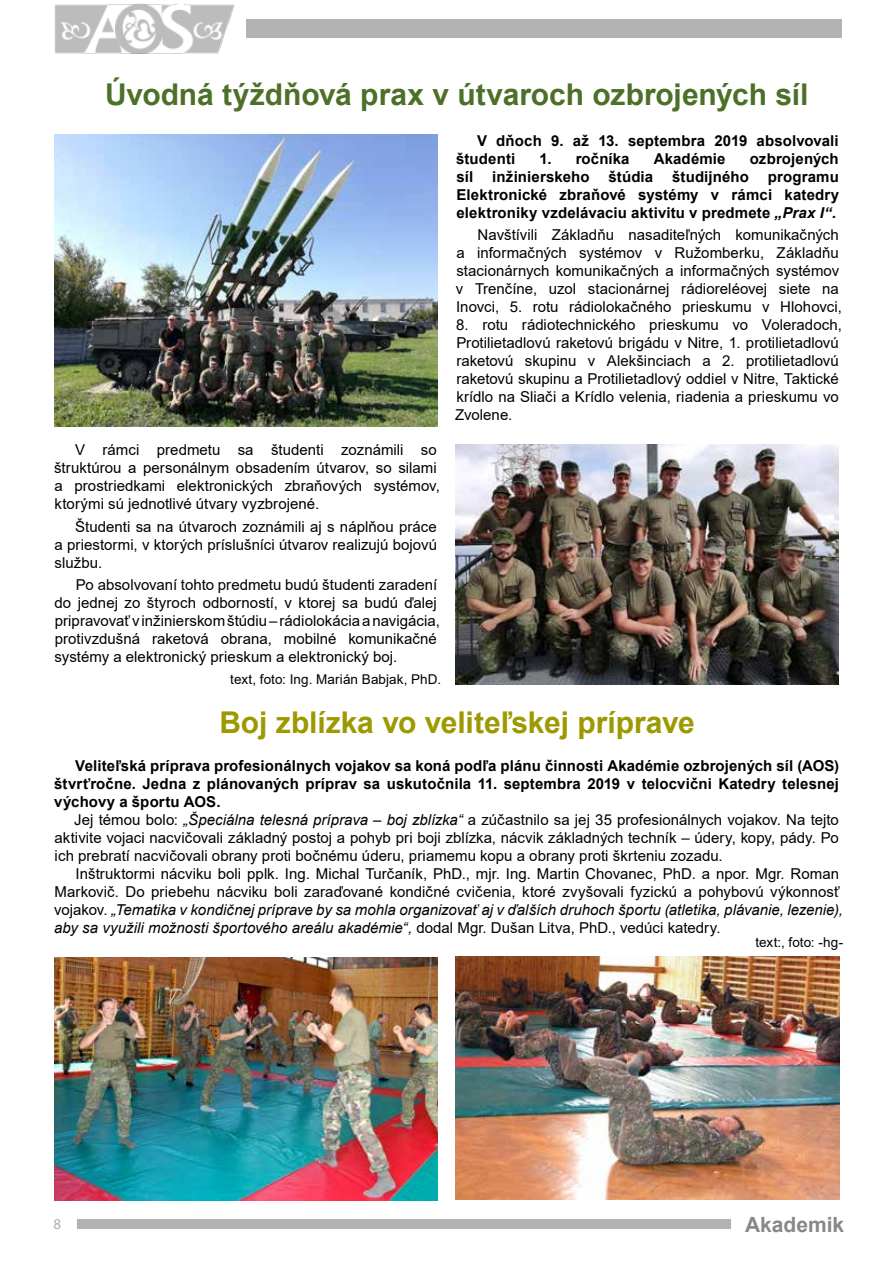
<style>
.page{position:relative;width:893px;height:1263px;background:#fff}
.page>*{position:absolute;margin:0;border:0;box-sizing:border-box;transform-origin:0 0}
.t1{font:700 30px "Arial";color:#4d7029}
.t2{font:700 30px "Arial";letter-spacing:-.005em;color:#9d9900}
.t3{font:700 21px "Arial";color:#87888a}
.t4{font:15px/18px "Arial";color:#000}
.t5{font:700 15px/18px "Arial";letter-spacing:.01em;color:#000;text-align:justify}
.t6{font:15px "Myriad Pro";color:#58585a}
.t7{font:13.5px "Arial";letter-spacing:.005em;color:#000}
.s1{font-style:italic}
</style>
<div class="page">
<div style="left:78px;top:1219px;width:653px;height:10px;background:#b1b3b4"></div>
<img style="left:55px;top:3px;width:179px;height:51px">
<div style="left:247px;top:20px;width:595px;height:18px;background:#b1b3b4"></div>
<img style="left:54px;top:958px;width:384px;height:242px">
<img style="left:455px;top:444px;width:384px;height:241px">
<img style="left:54px;top:135px;width:384px;height:292px">
<img style="left:456px;top:957px;width:383px;height:242px">
<h1 class="t1" style="left:105px;top:73px;width:705px">Úvodná týždňová prax v útvaroch ozbrojených síl</h1>
<p class="t5" style="left:456px;top:132px;width:384px;text-indent:21px">V dňoch 9. až 13. septembra 2019 absolvovali študenti</p>
<p class="t5" style="left:539px;top:150px;width:92px">1. ročníka</p>
<p class="t5" style="left:654px;top:150px;width:73px">Akadémie</p>
<p class="t5" style="left:750px;top:150px;width:91px">ozbrojených</p>
<p class="t4" style="left:54px;top:441px;width:387px;text-indent:21px">V rámci predmetu sa študenti zoznámili so štruktúrou a personálnym obsadením útvarov, so silami a prostriedkami elektronických zbraňových systémov, ktorými sú jednotlivé útvary vyzbrojené.</p>
<p class="t4" style="left:55px;top:517px;width:384px;text-align:justify;text-indent:21px">Študenti sa na útvaroch zoznámili aj s náplňou práce a priestormi, v ktorých príslušníci útvarov realizujú bojovú službu.</p>
<p class="t4" style="left:55px;top:575px;width:387px;text-indent:21px">Po absolvovaní tohto predmetu budú študenti zaradení do jednej zo štyroch odborností, v ktorej sa budú ďalej pripravovať v inžinierskom štúdiu – rádiolokácia a navigácia, protivzdušná raketová obrana, mobilné komunikačné systémy a elektronický prieskum a elektronický boj.</p>
<p class="t7" style="left:230px;top:670px;width:212px">text, foto: Ing. Marián Babjak, PhD.</p>
<p class="t5" style="left:457px;top:168px;width:18px">síl</p>
<p class="t5" style="left:492px;top:168px;width:99px">inžinierskeho</p>
<p class="t5" style="left:608px;top:168px;width:46px">štúdia</p>
<p class="t5" style="left:672px;top:168px;width:78px">študijného</p>
<p class="t5" style="left:456px;top:168px;width:384px;text-indent:311px">programu Elektronické zbraňové systémy v rámci katedry elektroniky vzdelávaciu aktivitu v predmete <span class="s1">„Prax I“.</span></p>
<p class="t4" style="left:456px;top:226px;width:387px;text-indent:22px">Navštívili Základňu nasaditeľných komunikačných a informačných systémov v Ružomberku, Základňu stacionárnych komunikačných a informačných systémov v Trenčíne, uzol stacionárnej rádioreléovej siete na Inovci, 5. rotu rádiolokačného prieskumu v Hlohovci,</p>
<p class="t4" style="left:455px;top:316px;width:388px">8. rotu rádiotechnického prieskumu vo Voleradoch, Protilietadlovú raketovú brigádu v Nitre, 1. protilietadlovú raketovú skupinu v Alekšinciach a 2. protilietadlovú raketovú skupinu a Protilietadlový oddiel v Nitre, Taktické krídlo na Sliači a Krídlo velenia, riadenia a prieskumu vo Zvolene.</p>
<h1 class="t2" style="left:219px;top:701px;width:477px">Boj zblízka vo veliteľskej príprave</h1>
<p class="t5" style="left:54px;top:757px;width:787px;text-indent:21px">Veliteľská príprava profesionálnych vojakov sa koná podľa plánu činnosti Akadémie ozbrojených síl (AOS) štvrťročne. Jedna z plánovaných príprav sa uskutočnila 11. septembra 2019 v telocvični Katedry telesnej výchovy a športu AOS.</p>
<p class="t4" style="left:55px;top:811px;width:786px;text-align:justify;text-indent:20px">Jej témou bolo: <span class="s1">„Špeciálna telesná príprava – boj zblízka“</span> a zúčastnilo sa jej 35 profesionálnych vojakov. Na tejto aktivite vojaci nacvičovali základný postoj a pohyb pri boji zblízka, nácvik základných techník – údery, kopy, pády. Po ich prebratí nacvičovali obrany proti bočnému úderu, priamemu kopu a obrany proti škrteniu zozadu.</p>
<p class="t4" style="left:54px;top:865px;width:790px;text-indent:21px">Inštruktormi nácviku boli pplk. Ing. Michal Turčaník, PhD., mjr. Ing. Martin Chovanec, PhD. a npor. Mgr. Roman Markovič. Do priebehu nácviku boli zaraďované kondičné cvičenia, ktoré zvyšovali fyzickú a pohybovú výkonnosť vojakov. <span class="s1">„Tematika v kondičnej príprave by sa mohla organizovať aj v ďalších druhoch športu (atletika, plávanie, lezenie), aby sa využili možnosti športového areálu akadémie“,</span> dodal Mgr. Dušan Litva, PhD., vedúci katedry.</p>
<p class="t7" style="left:755px;top:933px;width:89px">text:, foto: -hg-</p>
<p class="t6" style="left:53px;top:1215px;width:9px">8</p>
<h2 class="t3" style="left:745px;top:1209px;width:101px">Akademik</h2>
</div>
